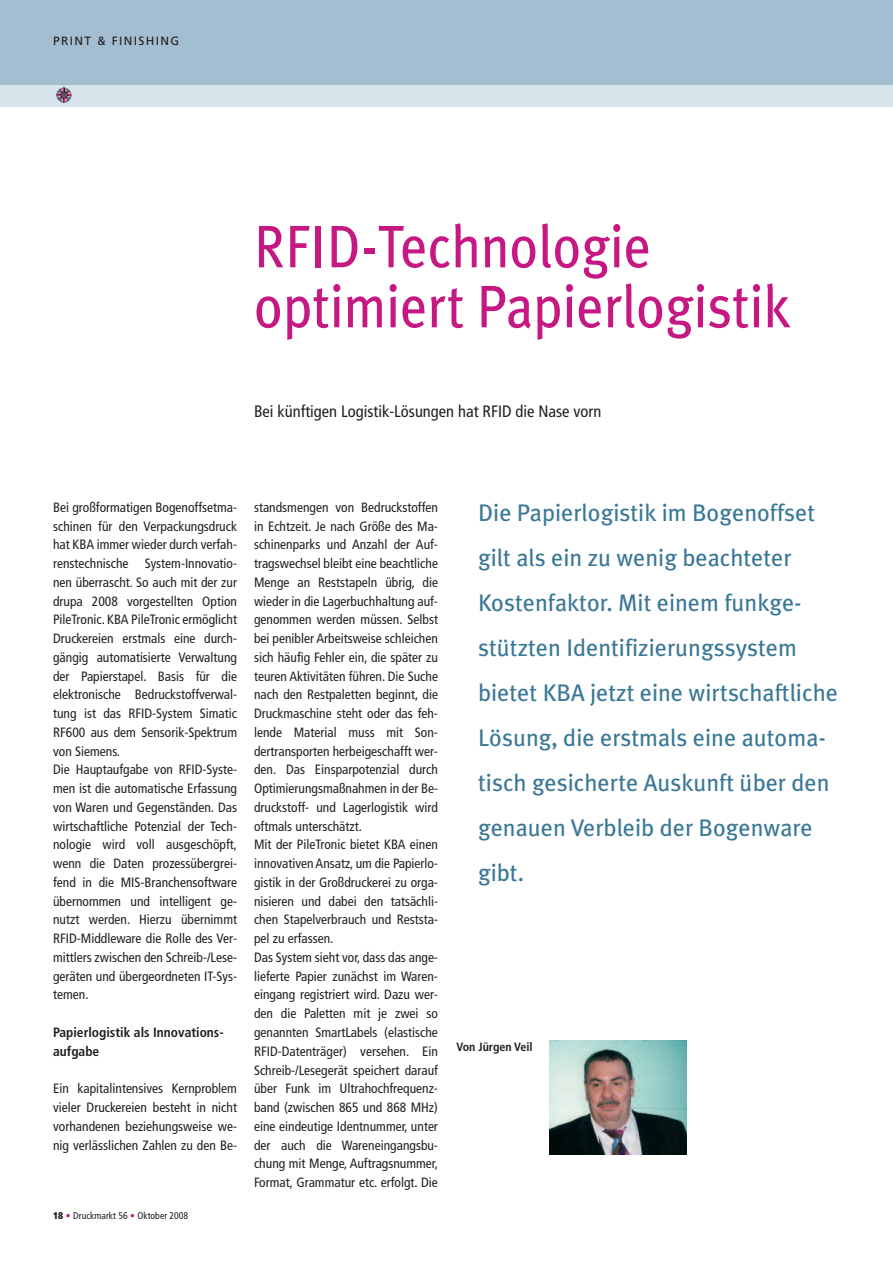
<style>
.page{position:relative;width:893px;height:1263px;background:#fff}
.page>*{position:absolute;margin:0;border:0;box-sizing:border-box;transform-origin:0 0}
.t1{font:60px/60px "Meta Plus";color:#c61882;scale:.9 1}
.t2{font:24px/45px "Meta Plus";color:#3b7897}
.t3{font:condensed 16.5px "Frutiger";color:#231f20}
.t4{font:condensed 13.5px/18.8px "Frutiger";color:#231f20}
.t5{font:700 condensed 13.5px/18.8px "Frutiger";color:#231f20}
.t6{font:12px "Frutiger";letter-spacing:.11em;color:#231f20}
.t7{font:700 condensed 12px "Frutiger";color:#231f20}
.t8{font:condensed 9.75px "Frutiger";color:#231f20}
.s1{font-weight:900}
.s2{font-weight:700;color:#c61882}
.s3{color:#c61882}
</style>
<div class="page">
<img style="left:549px;top:1041px;width:137px;height:113px">
<div style="left:0;top:0;width:893px;height:85px;background:#a4bed1"></div>
<div style="left:0;top:85px;width:893px;height:21px;background:#d9e5ed"></div>
<svg style="left:64px;top:88px;width:9px;height:12px"></svg>
<p class="t6" style="left:53px;top:36px;width:127px">PRINT &amp; FINISHING</p>
<h1 class="t1" style="left:254px;top:217px;width:597px">RFID-Technologie optimiert Papierlogistik</h1>
<p class="t3" style="left:254px;top:405px;width:349px">Bei künftigen Logistik-Lösungen hat RFID die Nase vorn</p>
<p class="t4" style="left:53px;top:499px;width:185px">Bei großformatigen Bogenoffsetma&shy;schinen für den Verpackungsdruck hat KBA immer wieder durch verfah&shy;renstechnische System-Innovatio&shy;nen überrascht. So auch mit der zur drupa 2008 vorgestellten Option<br>PileTronic. KBA PileTronic ermöglicht<br>Druckereien erstmals eine durch&shy;gängig automatisierte Verwaltung der Papierstapel. Basis für die elektronische Bedruckstoffverwal&shy;tung ist das RFID-System Simatic<br>RF600 aus dem Sensorik-Spektrum von Siemens.<br>Die Hauptaufgabe von RFID-Syste&shy;men ist die automatische Erfassung von Waren und Gegenständen. Das wirtschaftliche Potenzial der Tech&shy;nologie wird voll ausgeschöpft, wenn die Daten prozessübergrei&shy;fend in die MIS-Branchensoftware übernommen und intelligent ge&shy;nutzt werden. Hierzu übernimmt<br>RFID-Middleware die Rolle des Ver&shy;mittlers zwischen den Schreib-/Lese&shy;geräten und übergeordneten IT-Sys&shy;temen.</p>
<p class="t5" style="left:53px;top:1024px;width:172px">Papierlogistik als Innovations&shy;aufgabe</p>
<p class="t4" style="left:53px;top:1080px;width:185px;text-align:justify">Ein kapitalintensives Kernproblem vieler Druckereien besteht in nicht vorhandenen beziehungsweise we&shy;nig verlässlichen Zahlen zu den Be-</p>
<p class="t8" style="left:53px;top:1212px;width:137px"><span class="s1">18</span> <span class="s2">•</span> Druckmarkt 56 <span class="s3">•</span> Oktober 2008</p>
<p class="t4" style="left:254px;top:499px;width:185px">standsmengen von Bedruckstoffen in Echtzeit. Je nach Größe des Ma&shy;schinenparks und Anzahl der Auf&shy;tragswechsel bleibt eine beachtliche Menge an Reststapeln übrig, die wieder in die Lagerbuchhaltung auf&shy;genommen werden müssen. Selbst bei penibler Arbeitsweise schleichen sich häufig Fehler ein, die später zu teuren Aktivitäten führen. Die Suche nach den Restpaletten beginnt, die Druckmaschine steht oder das feh&shy;lende Material muss mit Son&shy;dertransporten herbeigeschafft wer&shy;den. Das Einsparpotenzial durch Optimierungsmaßnahmen in der Be&shy;druckstoff- und Lagerlogistik wird oftmals unterschätzt.<br>Mit der PileTronic bietet KBA einen innovativen Ansatz, um die Papierlo&shy;gistik in der Großdruckerei zu orga&shy;nisieren und dabei den tatsächli&shy;chen Stapelverbrauch und Reststa&shy;pel zu erfassen.<br>Das System sieht vor, dass das ange&shy;lieferte Papier zunächst im Waren&shy;eingang registriert wird. Dazu wer&shy;den die Paletten mit je zwei so genannten SmartLabels (elastische RFID-Datenträger) versehen. Ein Schreib-/Lesegerät speichert darauf über Funk im Ultrahochfrequenz&shy;band (zwischen 865 und 868 MHz) eine eindeutige Identnummer, unter der auch die Wareneingangsbu&shy;chung mit Menge, Auftragsnummer, Format, Grammatur etc. erfolgt. Die</p>
<p class="t2" style="left:478px;top:490px;width:361px">Die Papierlogistik im Bogenoffset gilt als ein zu wenig beachteter<br>Kostenfaktor. Mit einem funkge&shy;stützten Identifizierungssystem bietet KBA jetzt eine wirtschaftliche<br>Lösung, die erstmals eine automa&shy;tisch gesicherte Auskunft über den genauen Verbleib der Bogenware gibt.</p>
<p class="t7" style="left:456px;top:1042px;width:78px">Von Jürgen Veil</p>
</div>
